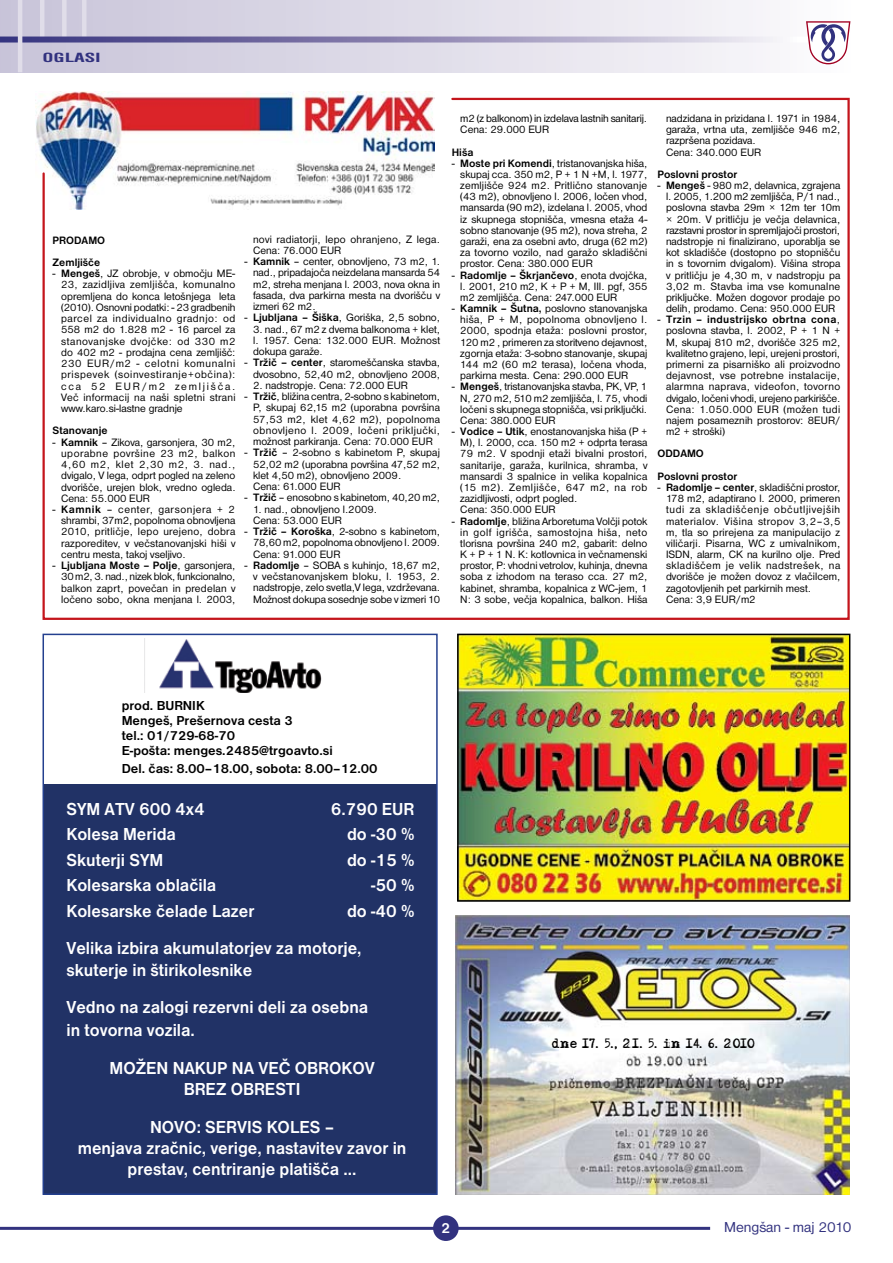
<style>
.page{position:relative;width:893px;height:1263px;background:#fff}
.page>*{position:absolute;margin:0;border:0;box-sizing:border-box;transform-origin:0 0}
.t1{font:700 18px/37px "Nimbus San DEE";color:#fff;scale:.95 1}
.t2{font:15px "Nimbus San DEE";color:#32327f}
.t3{font:700 condensed 13.8px "Nimbus San DEE";color:#32327f;scale:2 1}
.t4{font:700 13.5px/15px "Nimbus San DEE";color:#000}
.t5{font:12px "Adler";color:#000}
.t6{font:11.1px/11.2px "Nimbus San DEE";color:#000;text-align:justify}
.t7{font:700 11.1px/22.5px "Nimbus San DEE";color:#000}
.t8{font:11.1px/11.2px "Nimbus San DEE";letter-spacing:.025em;color:#000}
.s1{font-weight:700}
</style>
<div class="page">
<div style="left:0;top:0;width:850px;height:72px;background:linear-gradient(to right,#c5c1d7,#fbfafc)"></div>
<div style="left:82px;top:0;width:5px;height:41px;background:#e0dde9"></div>
<div style="left:62px;top:0;width:5px;height:41px;background:#e0dde9"></div>
<hr style="left:40px;top:0;width:4px;height:41px;background:#e0dde9">
<svg style="left:0;top:37px;width:806px;height:6px;background:#9791b9"></svg>
<hr style="left:18px;top:0;width:4px;height:72px;background:#e0dde9">
<hr style="left:0;top:1227px;width:710px;height:3px;background:#32327f">
<div style="left:433px;top:1215px;width:26px;height:26px;background:#32327f;border-radius:50%"></div>
<svg style="left:806px;top:21px;width:44px;height:43px"></svg>
<img style="left:36px;top:91px;width:396px;height:62px">
<svg style="left:41px;top:97px;width:809px;height:523px"></svg>
<div style="left:43px;top:784px;width:394px;height:410px;background:#213266"></div>
<div style="left:43px;top:634px;width:395px;height:561px;border:2px solid #24408f"></div>
<img style="left:144px;top:638px;width:178px;height:55px">
<img style="left:456px;top:915px;width:394px;height:280px">
<img style="left:460px;top:637px;width:387px;height:262px">
<div style="left:457px;top:634px;width:393px;height:268px;border:2px solid #000"></div>
<p class="t3" style="left:43px;top:50px;width:31px">OGLASI</p>
<p class="t7" style="left:53px;top:229px;width:54px">PRODAMO<br>Zemljišče</p>
<p class="t6" style="left:61px;top:268px;width:176px;text-indent:-9px">- <span class="s1">Mengeš</span>, JZ obrobje, v območju ME-23, zazidljiva zemljišča, komunalno opremljena do konca letošnjega leta (2010). Osnovni podatki: - 23 gradbenih parcel za individualno gradnjo: od 558 m2 do 1.828 m2 - 16 parcel za stanovanjske dvojčke: od 330 m2 do 402 m2 - prodajna cena zemljišč:<br>230 EUR/m2 - celotni komunalni prispevek (soinvestiranje+občina): cca 52 EUR/m2 zemljišča.<br>Več informacij na naši spletni strani www.karo.si-lastne gradnje</p>
<p class="t7" style="left:53px;top:420px;width:56px">Stanovanje</p>
<p class="t6" style="left:61px;top:436px;width:176px;text-indent:-9px">- <span class="s1">Kamnik</span> – Zikova, garsonjera, 30 m2, uporabne površine 23 m2, balkon 4,60 m2, klet 2,30 m2, 3. nad., dvigalo, V lega, odprt pogled na zeleno dvorišče, urejen blok, vredno ogleda.<br>Cena: 55.000 EUR</p>
<p class="t6" style="left:61px;top:504px;width:176px;text-indent:-9px">- <span class="s1">Kamnik</span> – center, garsonjera + 2 shrambi, 37m2, popolnoma obnovljena 2010, pritličje, lepo urejeno, dobra razporeditev, v večstanovanjski hiši v centru mesta, takoj vseljivo.</p>
<p class="t6" style="left:61px;top:560px;width:176px;text-indent:-9px">- <span class="s1">Ljubljana Moste – Polje</span>, garsonjera, 30 m2, 3. nad., nizek blok, funkcionalno, balkon zaprt, povečan in predelan v ločeno sobo, okna menjana l. 2003,</p>
<p class="t8" style="left:253px;top:233px;width:189px">novi radiatorji, lepo ohranjeno, Z lega.<br>Cena: 76.000 EUR</p>
<p class="t6" style="left:253px;top:256px;width:189px;text-indent:-9px">- <span class="s1">Kamnik</span> – center, obnovljeno, 73 m2, 1. nad., pripadajoča neizdelana mansarda 54 m2, streha menjana l. 2003, nova okna in fasada, dva parkirna mesta na dvorišču v izmeri 62 m2.</p>
<p class="t6" style="left:245px;top:312px;width:197px">- <span class="s1">Ljubljana – Šiška</span>, Goriška, 2,5 sobno,</p>
<p class="t6" style="left:253px;top:323px;width:189px">3. nad., 67 m2 z dvema balkonoma + klet, l. 1957. Cena: 132.000 EUR. Možnost dokupa garaže.</p>
<p class="t6" style="left:245px;top:357px;width:197px;text-align:right">- <span class="s1">Tržič – center</span>, staromeščanska stavba, dvosobno, 52,40 m2, obnovljeno 2008,</p>
<p class="t6" style="left:253px;top:380px;width:156px">2. nadstropje. Cena: 72.000 EUR</p>
<p class="t6" style="left:253px;top:391px;width:189px;text-indent:-9px">- <span class="s1">Tržič</span>, bližina centra, 2-sobno s kabinetom, P, skupaj 62,15 m2 (uporabna površina 57,53 m2, klet 4,62 m2), popolnoma obnovljeno l. 2009, ločeni priključki, možnost parkiranja. Cena: 70.000 EUR</p>
<p class="t6" style="left:253px;top:447px;width:189px;text-align:left;text-indent:-9px">- <span class="s1">Tržič</span> – 2-sobno s kabinetom P, skupaj<br>52,02 m2 (uporabna površina 47,52 m2, klet 4,50 m2), obnovljeno 2009.<br>Cena: 61.000 EUR</p>
<p class="t6" style="left:245px;top:492px;width:197px">- <span class="s1">Tržič</span> – enosobno s kabinetom, 40,20 m2,</p>
<p class="t6" style="left:253px;top:503px;width:125px">1. nad., obnovljeno l.2009.<br>Cena: 53.000 EUR</p>
<p class="t6" style="left:253px;top:526px;width:189px;text-indent:-9px">- <span class="s1">Tržič – Koroška</span>, 2-sobno s kabinetom, 78,60 m2, popolnoma obnovljeno l. 2009.<br>Cena: 91.000 EUR</p>
<p class="t6" style="left:253px;top:560px;width:189px;text-indent:-9px">- <span class="s1">Radomlje</span> – SOBA s kuhinjo, 18,67 m2, v večstanovanjskem bloku, l. 1953, 2. nadstropje, zelo svetla,V lega, vzdrževana.<br>Možnost dokupa sosednje sobe v izmeri 10</p>
<p class="t6" style="left:460px;top:113px;width:188px">m2 (z balkonom) in izdelava lastnih sanitarij.<br>Cena: 29.000 EUR</p>
<p class="t7" style="left:452px;top:141px;width:23px">Hiša</p>
<p class="t6" style="left:460px;top:158px;width:189px;text-indent:-9px">- <span class="s1">Moste pri Komendi</span>, tristanovanjska hiša, skupaj cca. 350 m2, P + 1 N +M, l. 1977, zemljišče 924 m2. Pritlično stanovanje (43 m2), obnovljeno l. 2006, ločen vhod, mansarda (90 m2), izdelana l. 2005, vhod iz skupnega stopnišča, vmesna etaža 4- sobno stanovanje (95 m2), nova streha, 2 garaži, ena za osebni avto, druga (62 m2) za tovorno vozilo, nad garažo skladiščni prostor. Cena: 380.000 EUR</p>
<p class="t6" style="left:460px;top:269px;width:189px;text-indent:-9px">- <span class="s1">Radomlje – Škrjančevo</span>, enota dvojčka, l. 2001, 210 m2, K + P + M, III. pgf, 355 m2 zemljišča. Cena: 247.000 EUR</p>
<p class="t6" style="left:460px;top:303px;width:189px;text-indent:-9px">- <span class="s1">Kamnik – Šutna,</span> poslovno stanovanjska hiša, P + M, popolnoma obnovljeno l.<br>2000, spodnja etaža: poslovni prostor, 120 m2 , primeren za storitveno dejavnost, zgornja etaža: 3-sobno stanovanje, skupaj 144 m2 (60 m2 terasa), ločena vhoda, parkirna mesta. Cena: 290.000 EUR</p>
<p class="t6" style="left:460px;top:381px;width:189px;text-indent:-9px">- <span class="s1">Mengeš</span>, tristanovanjska stavba, PK, VP, 1<br>N, 270 m2, 510 m2 zemljišča, l. 75, vhodi ločeni s skupnega stopnišča, vsi priključki.<br>Cena: 380.000 EUR</p>
<p class="t6" style="left:460px;top:426px;width:189px;text-align:left;text-indent:-9px">- <span class="s1">Vodice – Utik</span>, enostanovanjska hiša (P + M), l. 2000, cca. 150 m2 + odprta terasa 79 m2. V spodnji etaži bivalni prostori, sanitarije, garaža, kurilnica, shramba, v mansardi 3 spalnice in velika kopalnica (15 m2). Zemljišče, 647 m2, na rob zazidljivosti, odprt pogled.<br>Cena: 350.000 EUR</p>
<p class="t6" style="left:460px;top:515px;width:189px;text-indent:-9px">- <span class="s1">Radomlje</span>, bližina Arboretuma Volčji potok in golf igrišča, samostojna hiša, neto tlorisna površina 240 m2, gabarit: delno K + P + 1 N. K: kotlovnica in večnamenski prostor, P: vhodni vetrolov, kuhinja, dnevna soba z izhodom na teraso cca. 27 m2, kabinet, shramba, kopalnica z WC-jem, 1<br>N: 3 sobe, večja kopalnica, balkon. Hiša</p>
<p class="t6" style="left:666px;top:113px;width:176px;text-align:left">nadzidana in prizidana l. 1971 in 1984, garaža, vrtna uta, zemljišče 946 m2, razpršena pozidava.<br>Cena: 340.000 EUR</p>
<p class="t7" style="left:657px;top:163px;width:81px">Poslovni prostor</p>
<p class="t6" style="left:666px;top:180px;width:176px;text-indent:-9px">- <span class="s1">Mengeš</span> - 980 m2, delavnica, zgrajena l. 2005, 1.200 m2 zemljišča, P/1 nad., poslovna stavba 29m × 12m ter 10m × 20m. V pritličju je večja delavnica, razstavni prostor in spremljajoči prostori, nadstropje ni finalizirano, uporablja se kot skladišče (dostopno po stopnišču in s tovornim dvigalom). Višina stropa v pritličju je 4,30 m, v nadstropju pa 3,02 m. Stavba ima vse komunalne priključke. Možen dogovor prodaje po delih, prodamo. Cena: 950.000 EUR</p>
<p class="t6" style="left:666px;top:314px;width:176px;text-indent:-9px">- <span class="s1">Trzin – industrijsko obrtna cona</span>, poslovna stavba, l. 2002, P + 1 N + M, skupaj 810 m2, dvorišče 325 m2, kvalitetno grajeno, lepi, urejeni prostori, primerni za pisarniško ali proizvodno dejavnost, vse potrebne instalacije, alarmna naprava, videofon, tovorno dvigalo, ločeni vhodi, urejeno parkirišče.<br>Cena: 1.050.000 EUR (možen tudi najem posameznih prostorov: 8EUR/ m2 + stroški)</p>
<p class="t7" style="left:657px;top:443px;width:81px">ODDAMO<br>Poslovni prostor</p>
<p class="t6" style="left:666px;top:482px;width:176px;text-align:left;text-indent:-9px">- <span class="s1">Radomlje – center</span>, skladiščni prostor, 178 m2, adaptirano l. 2000, primeren tudi za skladiščenje občutljivejših materialov. Višina stropov 3,2–3,5 m, tla so prirejena za manipulacijo z viličarji. Pisarna, WC z umivalnikom, ISDN, alarm, CK na kurilno olje. Pred skladiščem je velik nadstrešek, na dvorišče je možen dovoz z vlačilcem, zagotovljenih pet parkirnih mest.<br>Cena: 3,9 EUR/m2</p>
<p class="t4" style="left:122px;top:698px;width:213px">prod. BURNIK<br>Mengeš, Prešernova cesta 3<br>tel.: 01/729-68-70<br>E-pošta: menges.2485@trgoavto.si</p>
<p class="t4" style="left:122px;top:761px;width:257px">Del. čas: 8.00–18.00, sobota: 8.00–12.00</p>
<h1 class="t1" style="left:66px;top:790px;width:147px">SYM ATV 600 4x4</h1>
<h1 class="t1" style="left:331px;top:790px;width:89px">6.790 EUR</h1>
<h1 class="t1" style="left:66px;top:816px;width:117px">Kolesa Merida</h1>
<h1 class="t1" style="left:347px;top:816px;width:72px">do -30 %</h1>
<h1 class="t1" style="left:66px;top:841px;width:104px">Skuterji SYM</h1>
<h1 class="t1" style="left:347px;top:841px;width:72px">do -15 %</h1>
<h1 class="t1" style="left:66px;top:867px;width:159px">Kolesarska oblačila</h1>
<h1 class="t1" style="left:371px;top:867px;width:47px">-50 %</h1>
<h1 class="t1" style="left:66px;top:892px;width:199px">Kolesarske čelade Lazer</h1>
<h1 class="t1" style="left:66px;top:892px;width:368px;text-indent:281px">do -40 %<br>Velika izbira akumulatorjev za motorje,</h1>
<h1 class="t1" style="left:66px;top:952px;width:319px">skuterje in štirikolesnike<br>Vedno na zalogi rezervni deli za osebna</h1>
<h1 class="t1" style="left:110px;top:1011px;width:281px;line-height:38.2px;text-indent:-43px">in tovorna vozila.<br>MOŽEN NAKUP NA VEČ OBROKOV</h1>
<h1 class="t1" style="left:150px;top:1070px;width:195px;line-height:38.2px;text-align:center">BREZ OBRESTI<br>NOVO: SERVIS KOLES –</h1>
<h1 class="t1" style="left:78px;top:1138px;width:348px;line-height:21px;text-align:center">menjava zračnic, verige, nastavitev zavor in prestav, centriranje platišča ...</h1>
<p class="t5" style="left:552px;top:1038px;width:204px">dne 17. 5., 21. 5. in 14. 6. 2010</p>
<h2 class="t2" style="left:724px;top:1219px;width:129px">Mengšan - maj 2010</h2>
</div>
